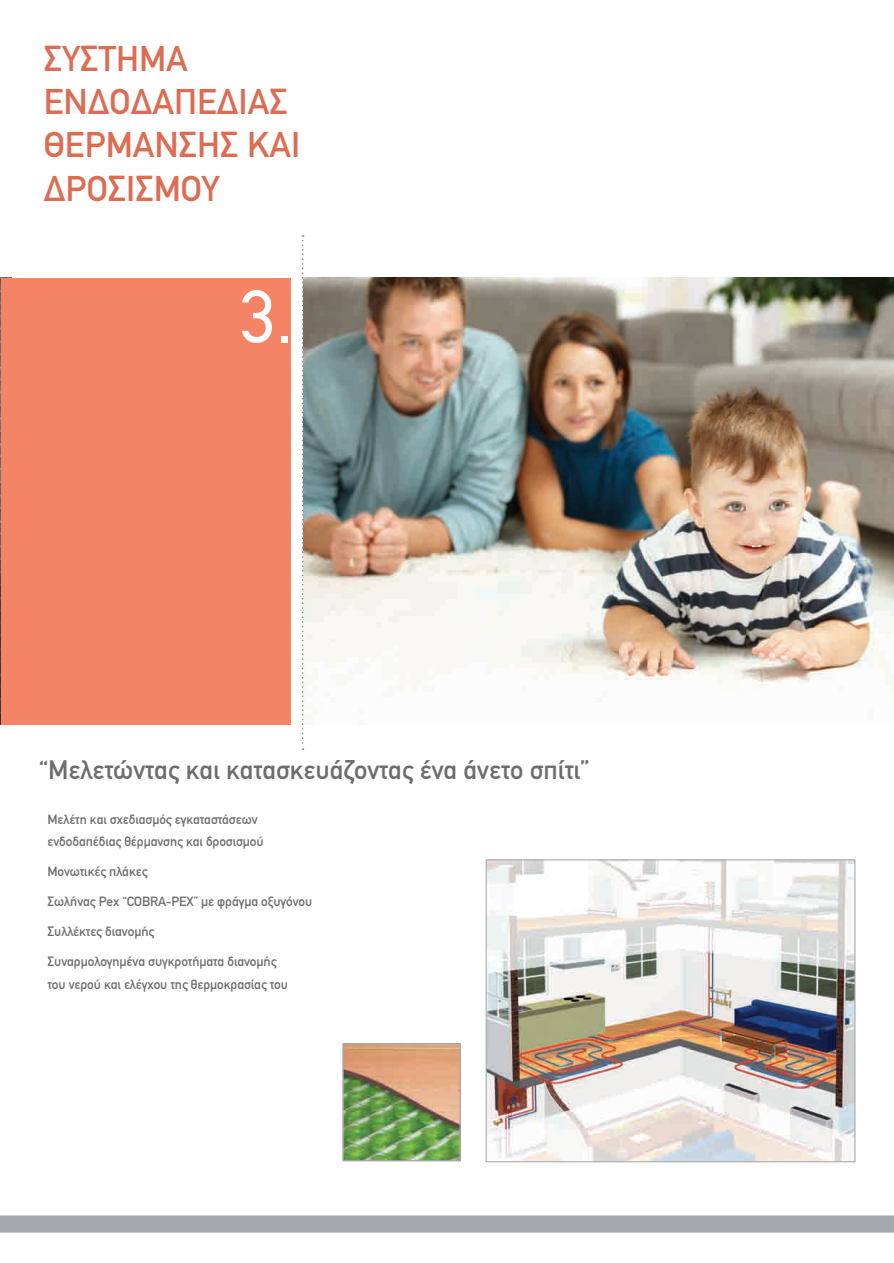
<style>
.page{position:relative;width:894px;height:1263px;background:#fff}
.page>*{position:absolute;margin:0;border:0;box-sizing:border-box;transform-origin:0 0}
.t1{font:75px "PF Din Text";color:#fff}
.t2{font:500 36px/43.2px "PF Din Text";color:#dd6c53}
.t3{font:500 27px "PF Din Text";color:#6c6d70}
.t4{font:500 13.5px/22.5px "PF Din Text";letter-spacing:-.005em;color:#6c6d70}
</style>
<div class="page">
<img style="left:487px;top:861px;width:366px;height:299px">
<div style="left:485px;top:859px;width:370px;height:303px;border:1px solid #a8a9ad"></div>
<img style="left:0;top:278px;width:1px;height:446px">
<img style="left:304px;top:278px;width:590px;height:436px">
<div style="left:1px;top:278px;width:290px;height:446px;background:#f48465"></div>
<svg style="left:302px;top:235px;width:2px;height:515px"></svg>
<img style="left:344px;top:1045px;width:115px;height:114px">
<div style="left:342px;top:1043px;width:119px;height:118px;border:1px solid #a8a9ad"></div>
<svg style="left:0;top:1215px;width:894px;height:18px;background:#acadb0"></svg>
<h2 class="t2" style="left:44px;top:37px;width:258px">ΣΥΣΤΗΜΑ<br>ΕΝΔΟΔΑΠΕΔΙΑΣ<br>ΘΕΡΜΑΝΣΗΣ ΚΑΙ<br>ΔΡΟΣΙΣΜΟΥ</h2>
<h1 class="t1" style="left:241px;top:273px;width:54px">3.</h1>
<h3 class="t3" style="left:39px;top:754px;width:551px">“Μελετώντας και κατασκευάζοντας ένα άνετο σπίτι”</h3>
<p class="t4" style="left:47px;top:808px;width:218px">Μελέτη και σχεδιασμός εγκαταστάσεων ενδοδαπέδιας θέρμανσης και δροσισμού</p>
<p class="t4" style="left:47px;top:860px;width:101px">Μονωτικές πλάκες</p>
<p class="t4" style="left:47px;top:890px;width:96px">Σωλήνας Pex “COBRA</p>
<p class="t4" style="left:166px;top:890px;width:148px">-PEX” με φράγμα οξυγόνου</p>
<p class="t4" style="left:47px;top:920px;width:108px">Συλλέκτες διανομής</p>
<p class="t4" style="left:47px;top:950px;width:242px">Συναρμολογημένα συγκροτήματα διανομής του νερού και ελέγχου της θερμοκρασίας του</p>
</div>
